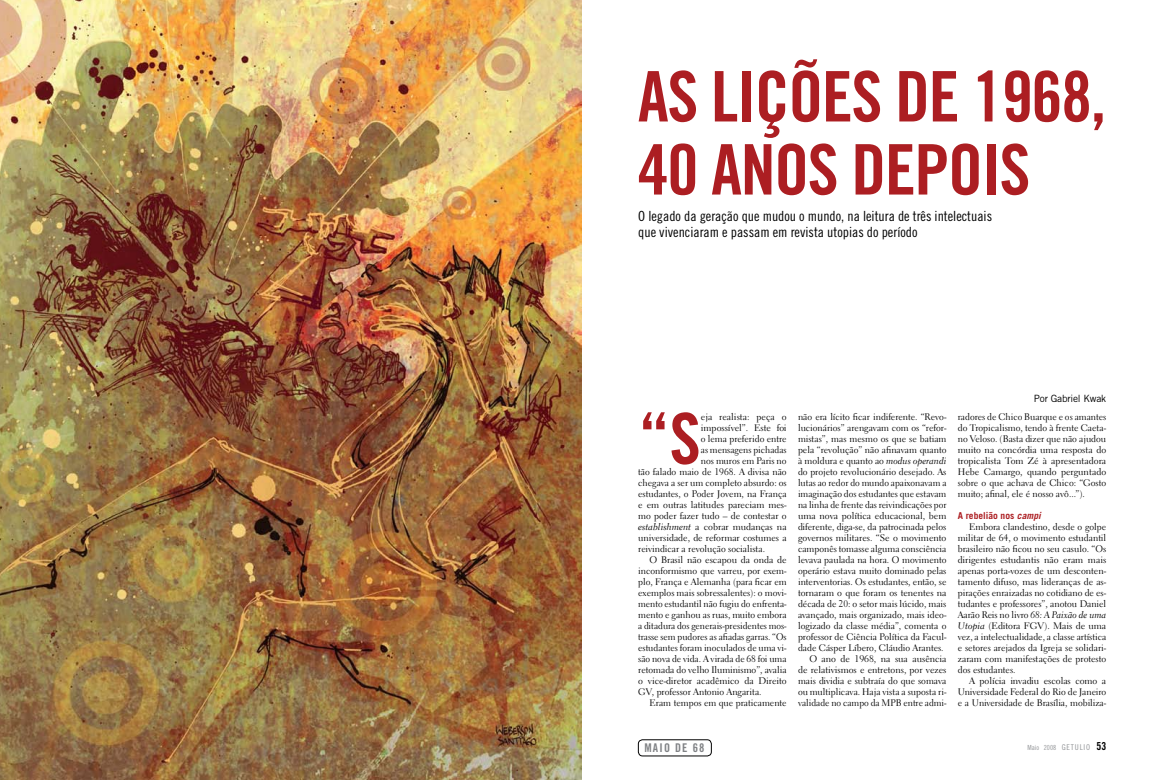
<style>
.page{position:relative;width:1163px;height:780px;background:#fff}
.page>*{position:absolute;margin:0;border:0;box-sizing:border-box;transform-origin:0 0}
.t1{font:70.5px "Trade Gothic Bold Cond Twenty";color:#ac1e22}
.t2{font:69.7px/73px "Trade Gothic Bold Cond Twenty";letter-spacing:-.02em;color:#ac1e22}
.t3{font:14px/16px "Trade Gothic Cond Eighteen";color:#000}
.t4{font:12px "Trade Gothic Bold Cond Twenty";color:#808285}
.t5{font:10px "Trade Gothic";letter-spacing:-.02em;color:#000}
.t6{font:9.5px/11px "Electra LH";color:#000;text-align:justify}
.t7{font:700 9.5px "Trade Gothic LT Std";color:#ac1e22}
.t8{font:7px "Trade Gothic Cond Eighteen";color:#939598}
.s1{font-family:"Electra LH Cursive"}
.s2{font-style:italic}
.s3{font-size:8px}
.s4{font-family:"Trade Gothic Bold Cond Twenty";font-size:11px;color:#000}
</style>
<div class="page">
<div style="left:638px;top:739px;width:73px;height:17px;border:1px solid #000;border-radius:4px"></div>
<img style="left:0;top:0;width:581px;height:780px">
<h2 class="t2" style="left:637px;top:60px;width:470px">AS LI ÇÕES DE 1968,<br>40 ANOS DEPOIS</h2>
<h3 class="t3" style="left:638px;top:207px;width:355px">O legado da geração que mudou o mundo, na leitura de três intelectuais que vivenciaram e passam em revista utopias do período</h3>
<h1 class="t1" style="left:638px;top:396px;width:60px">“S</h1>
<p class="t6" style="left:700px;top:411px;width:87px">eja realista: peça o</p>
<p class="t6" style="left:700px;top:422px;width:87px">impossível”. Este foi</p>
<p class="t6" style="left:700px;top:433px;width:87px">o lema preferido entre</p>
<p class="t6" style="left:700px;top:444px;width:87px">as mensagens pichadas</p>
<p class="t6" style="left:700px;top:455px;width:87px">nos muros em Paris no</p>
<p class="t6" style="left:638px;top:466px;width:150px">tão falado maio de 1968. A divisa não</p>
<p class="t6" style="left:638px;top:477px;width:150px">chegava a ser um completo absurdo: os</p>
<p class="t6" style="left:638px;top:488px;width:150px">estudantes, o Poder Jovem, na França</p>
<p class="t6" style="left:638px;top:499px;width:150px">e em outras latitudes pareciam mes-</p>
<p class="t6" style="left:638px;top:510px;width:150px">mo poder fazer tudo – de contestar o</p>
<p class="t6" style="left:638px;top:521px;width:150px"><span class="s1">establishment</span> a cobrar mudanças na</p>
<p class="t6" style="left:638px;top:532px;width:150px">universidade, de reformar costumes a</p>
<p class="t6" style="left:638px;top:543px;width:128px">reivindicar a revolução socialista.</p>
<p class="t6" style="left:649px;top:554px;width:138px">O Brasil não escapou da onda de</p>
<p class="t6" style="left:638px;top:565px;width:150px">inconformismo que varreu, por exem-</p>
<p class="t6" style="left:638px;top:576px;width:150px">plo, França e Alemanha (para ficar em</p>
<p class="t6" style="left:638px;top:587px;width:150px">exemplos mais sobressalentes): o movi-</p>
<p class="t6" style="left:638px;top:598px;width:150px">mento estudantil não fugiu do enfrenta-</p>
<p class="t6" style="left:638px;top:609px;width:150px">mento e ganhou as ruas, muito embora</p>
<p class="t6" style="left:638px;top:620px;width:150px">a ditadura dos generais-presidentes mos-</p>
<p class="t6" style="left:638px;top:631px;width:150px">trasse sem pudores as afiadas garras. “Os</p>
<p class="t6" style="left:638px;top:642px;width:150px">estudantes foram inoculados de uma vi-</p>
<p class="t6" style="left:638px;top:653px;width:150px">são nova de vida. A virada de 68 foi uma</p>
<p class="t6" style="left:638px;top:664px;width:150px">retomada do velho Iluminismo”, avalia</p>
<p class="t6" style="left:638px;top:675px;width:150px">o vice-diretor acadêmico da Direito</p>
<p class="t6" style="left:638px;top:686px;width:125px">GV, professor Antonio Angarita.</p>
<p class="t6" style="left:649px;top:697px;width:138px">Eram tempos em que praticamente</p>
<p class="t6" style="left:797px;top:411px;width:150px">não era lícito ficar indiferente. “Revo-</p>
<p class="t6" style="left:797px;top:422px;width:150px">lucionários” arengavam com os “refor-</p>
<p class="t6" style="left:797px;top:433px;width:150px">mistas”, mas mesmo os que se batiam</p>
<p class="t6" style="left:797px;top:444px;width:150px">pela “revolução” não afinavam quanto</p>
<p class="t6" style="left:797px;top:455px;width:150px">à moldura e quanto ao <span class="s1">modus operandi</span></p>
<p class="t6" style="left:797px;top:466px;width:150px">do projeto revolucionário desejado. As</p>
<p class="t6" style="left:797px;top:477px;width:150px">lutas ao redor do mundo apaixonavam a</p>
<p class="t6" style="left:797px;top:488px;width:150px">imaginação dos estudantes que estavam</p>
<p class="t6" style="left:797px;top:499px;width:150px">na linha de frente das reivindicações por</p>
<p class="t6" style="left:797px;top:510px;width:150px">uma nova política educacional, bem</p>
<p class="t6" style="left:797px;top:521px;width:150px">diferente, diga-se, da patrocinada pelos</p>
<p class="t6" style="left:797px;top:532px;width:150px">governos militares. “Se o movimento</p>
<p class="t6" style="left:797px;top:543px;width:150px">camponês tomasse alguma consciência</p>
<p class="t6" style="left:797px;top:554px;width:150px">levava paulada na hora. O movimento</p>
<p class="t6" style="left:797px;top:565px;width:150px">operário estava muito dominado pelas</p>
<p class="t6" style="left:797px;top:576px;width:150px">interventorias. Os estudantes, então, se</p>
<p class="t6" style="left:797px;top:587px;width:150px">tornaram o que foram os tenentes na</p>
<p class="t6" style="left:797px;top:598px;width:150px">década de 20: o setor mais lúcido, mais</p>
<p class="t6" style="left:797px;top:609px;width:150px">avançado, mais organizado, mais ideo-</p>
<p class="t6" style="left:797px;top:620px;width:150px">logizado da classe média”, comenta o</p>
<p class="t6" style="left:797px;top:631px;width:150px">professor de Ciência Política da Facul-</p>
<p class="t6" style="left:797px;top:642px;width:147px">dade Cásper Líbero, Cláudio Arantes.</p>
<p class="t6" style="left:809px;top:653px;width:139px">O ano de 1968, na sua ausência</p>
<p class="t6" style="left:797px;top:664px;width:150px">de relativismos e entretons, por vezes</p>
<p class="t6" style="left:797px;top:675px;width:150px">mais dividia e subtraía do que somava</p>
<p class="t6" style="left:797px;top:686px;width:150px">ou multiplicava. Haja vista a suposta ri-</p>
<p class="t6" style="left:797px;top:697px;width:150px">validade no campo da MPB entre admi-</p>
<p class="t5" style="left:1033px;top:392px;width:74px">Por Gabriel Kwak</p>
<p class="t6" style="left:957px;top:411px;width:150px">radores de Chico Buarque e os amantes do Tropicalismo, tendo à frente Caeta&shy;no Veloso. (Basta dizer que não ajudou muito na concórdia uma resposta do tropicalista Tom Zé à apresentadora Hebe Camargo, quando perguntado sobre o que achava de Chico: “Gosto muito; afinal, ele é nosso avô...”).</p>
<p class="t7" style="left:957px;top:509px;width:84px">A rebelião nos <span class="s2">campi</span></p>
<p class="t6" style="left:957px;top:521px;width:150px;text-indent:11px">Embora clandestino, desde o golpe militar de 64, o movimento estudantil brasileiro não ficou no seu casulo. “Os dirigentes estudantis não eram mais apenas porta-vozes de um desconten&shy;tamento difuso, mas lideranças de as&shy;pirações enraizadas no cotidiano de es&shy;tudantes e professores”, anotou Daniel Aarão Reis no livro <span class="s1">68: A Paixão de uma Utopia</span> (Editora FGV). Mais de uma vez, a intelectualidade, a classe artística e setores arejados da Igreja se solidari&shy;zaram com manifestações de protesto dos estudantes.</p>
<p class="t6" style="left:957px;top:675px;width:150px;text-indent:11px">A polícia invadiu escolas como a Universidade Federal do Rio de Janeiro e a Universidade de Brasília, mobiliza-</p>
<p class="t4" style="left:644px;top:740px;width:62px">MAI O DE 68</p>
<p class="t8" style="left:1027px;top:743px;width:80px">Maio 2008 <span class="s3">getulio</span> <span class="s4">53</span></p>
</div>
